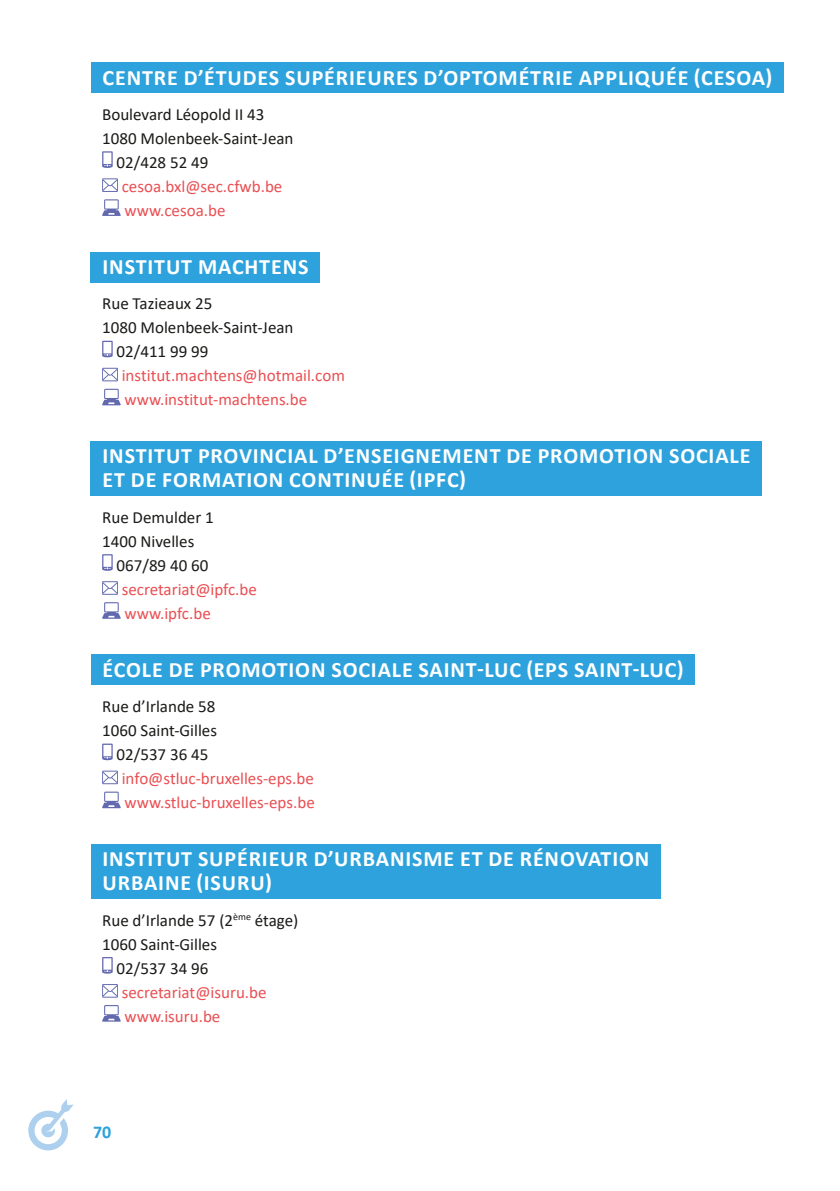
<style>
.page{position:relative;width:840px;height:1191px;background:#fff}
.page>*{position:absolute;margin:0;border:0;box-sizing:border-box;transform-origin:0 0}
.t1{font:700 22px/24px "Calibri";letter-spacing:.04em;color:#fff}
.t2{font:700 18px "Calibri";color:#2ea2dc}
.t3{font:17px/24px "Calibri";color:#1a1a18}
.t4{font:17px/24px "Calibri";color:#ea4f53}
</style>
<div class="page">
<svg style="left:28px;top:1099px;width:46px;height:51px"></svg>
<div style="left:91px;top:62px;width:692px;height:31px;background:#2ea2dc"></div>
<div style="left:91px;top:252px;width:228px;height:30px;background:#2ea2dc"></div>
<div style="left:91px;top:441px;width:670px;height:55px;background:#2ea2dc"></div>
<div style="left:91px;top:654px;width:603px;height:31px;background:#2ea2dc"></div>
<div style="left:91px;top:844px;width:569px;height:54px;background:#2ea2dc"></div>
<svg style="left:102px;top:151px;width:11px;height:17px"></svg>
<svg style="left:102px;top:178px;width:16px;height:14px"></svg>
<svg style="left:102px;top:199px;width:19px;height:17px"></svg>
<svg style="left:102px;top:341px;width:11px;height:16px"></svg>
<svg style="left:102px;top:368px;width:16px;height:13px"></svg>
<svg style="left:102px;top:389px;width:19px;height:16px"></svg>
<svg style="left:102px;top:554px;width:11px;height:17px"></svg>
<svg style="left:102px;top:581px;width:16px;height:14px"></svg>
<svg style="left:102px;top:602px;width:19px;height:17px"></svg>
<svg style="left:102px;top:743px;width:11px;height:17px"></svg>
<svg style="left:102px;top:770px;width:16px;height:14px"></svg>
<svg style="left:102px;top:791px;width:19px;height:17px"></svg>
<svg style="left:102px;top:957px;width:11px;height:16px"></svg>
<svg style="left:102px;top:984px;width:16px;height:13px"></svg>
<svg style="left:102px;top:1005px;width:19px;height:16px"></svg>
<p class="t1" style="left:102px;top:65px;width:671px">CENTRE D’ÉTUDES SUPÉRIEURES D’OPTOMÉTRIE APPLIQUÉE (CESOA)</p>
<p class="t3" style="left:102px;top:102px;width:164px">Boulevard Léopold II 43</p>
<p class="t3" style="left:102px;top:126px;width:193px">1080 Molenbeek-Saint-Jean</p>
<p class="t3" style="left:116px;top:150px;width:93px">02/428 52 49</p>
<p class="t4" style="left:122px;top:174px;width:162px">cesoa.bxl@sec.cfwb.be www.cesoa.be</p>
<p class="t1" style="left:102px;top:254px;width:207px">INSTITUT MACHTENS</p>
<p class="t3" style="left:102px;top:291px;width:112px">Rue Tazieaux 25</p>
<p class="t3" style="left:102px;top:315px;width:193px">1080 Molenbeek-Saint-Jean</p>
<p class="t3" style="left:116px;top:339px;width:93px">02/411 99 99</p>
<p class="t4" style="left:122px;top:363px;width:224px">institut.machtens@hotmail.com www.institut-machtens.be</p>
<p class="t1" style="left:102px;top:444px;width:649px">INSTITUT PROVINCIAL D’ENSEIGNEMENT DE PROMOTION SOCIALE<br>ET DE FORMATION CONTINUÉE (IPFC)</p>
<p class="t3" style="left:102px;top:505px;width:113px">Rue Demulder 1<br>1400 Nivelles</p>
<p class="t3" style="left:116px;top:553px;width:93px">067/89 40 60</p>
<p class="t4" style="left:122px;top:577px;width:137px">secretariat@ipfc.be www.ipfc.be</p>
<p class="t1" style="left:102px;top:657px;width:582px">ÉCOLE DE PROMOTION SOCIALE SAINT-LUC (EPS SAINT-LUC)</p>
<p class="t3" style="left:102px;top:694px;width:116px;text-align:center">Rue d’Irlande 58<br>1060 Saint-Gilles<br>02/537 36 45</p>
<p class="t4" style="left:122px;top:766px;width:194px">info@stluc-bruxelles-eps.be www.stluc-bruxelles-eps.be</p>
<p class="t1" style="left:102px;top:846px;width:548px">INSTITUT SUPÉRIEUR D’URBANISME ET DE RÉNOVATION<br>URBAINE (ISURU)</p>
<p class="t3" style="left:102px;top:907px;width:198px">Rue d’Irlande 57 (2<sup>ème</sup> étage)</p>
<p class="t3" style="left:102px;top:931px;width:116px">1060 Saint-Gilles</p>
<p class="t3" style="left:116px;top:955px;width:93px">02/537 34 96</p>
<p class="t4" style="left:122px;top:979px;width:146px">secretariat@isuru.be www.isuru.be</p>
<p class="t2" style="left:93px;top:1119px;width:20px">70</p>
</div>
